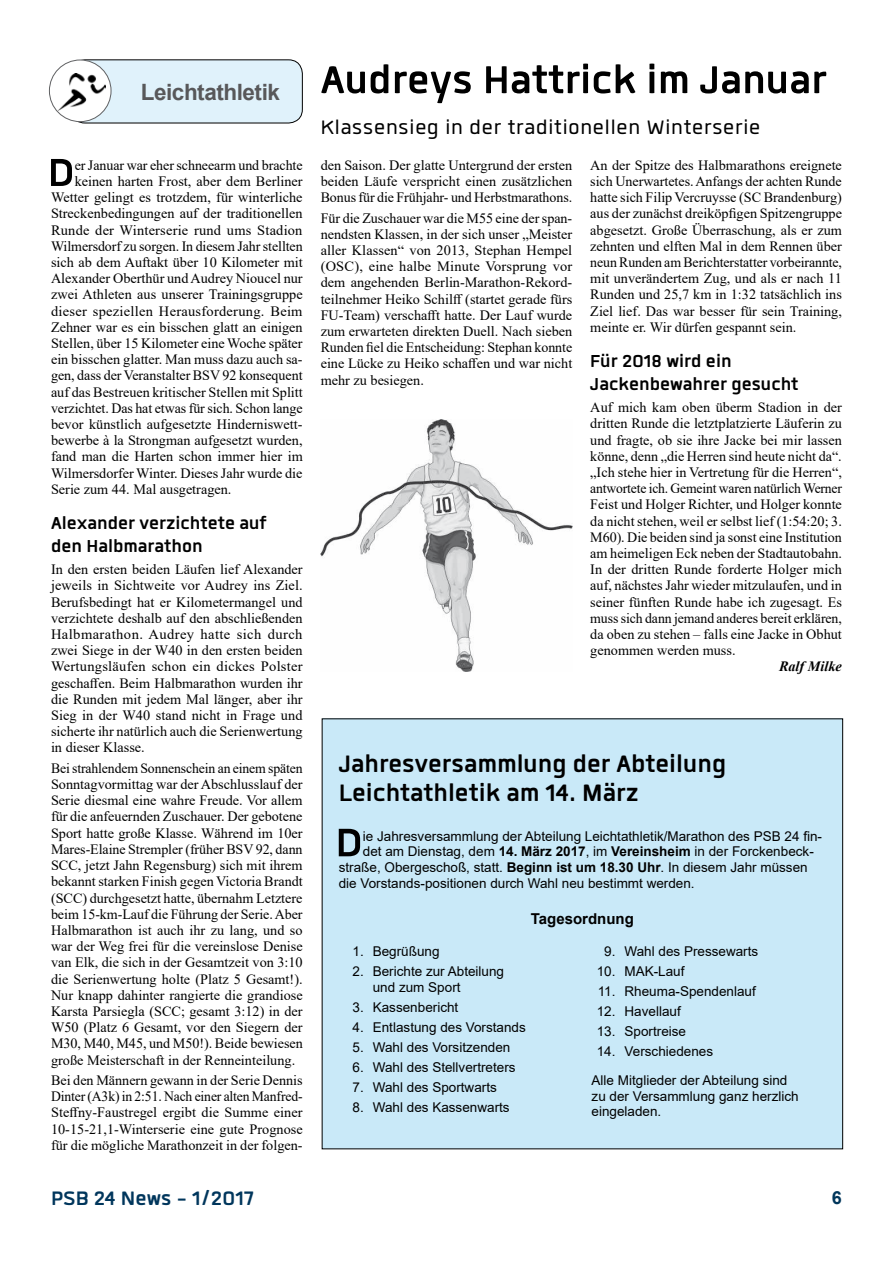
<style>
.page{position:relative;width:893px;height:1263px;background:#fff}
.page>*{position:absolute;margin:0;border:0;box-sizing:border-box;transform-origin:0 0}
.t1{font:700 55.05px "Quan";color:#000}
.t2{font:700 54px "Quan";color:#000}
.t3{font:700 33px/29.7px "Quan";color:#000}
.t4{font:27px "Quan";letter-spacing:.03em;color:#000}
.t5{font:700 27px "Quan";color:#00365c}
.t6{font:700 24px/22.5px "Quan";color:#000}
.t7{font:700 22.5px "Arial";letter-spacing:-.02em;color:#58585a}
.t8{font:700 18px "Arial";color:#00365b}
.t9{font:700 15px "Arial";color:#000}
.t10{font:14.25px/16.2px "Times New Roman";color:#000;text-align:justify}
.t11{font:14.25px/16.2px "Times New Roman";color:#000;text-align:justify;scale:.96 1}
.t12{font:14.25px "Times New Roman";letter-spacing:.02em;color:#000}
.t13{font:italic 700 14.25px "Times New Roman";color:#000}
.t14{font:13.5px/15.8px "Arial";color:#000}
.s1{font-weight:700}
</style>
<div class="page">
<div style="left:71px;top:60px;width:231px;height:63px;background:#e0f2fb;border-radius:14px"></div>
<div style="left:71px;top:60px;width:232px;height:63px;border:1px solid #000;border-radius:14px"></div>
<div style="left:49px;top:60px;width:62px;height:62px;background:#fff;border-radius:50%"></div>
<div style="left:49px;top:60px;width:62px;height:62px;border:1px solid #606163;border-radius:50%"></div>
<img style="left:58px;top:73px;width:47px;height:37px">
<img style="left:321px;top:419px;width:251px;height:253px">
<div style="left:322px;top:719px;width:521px;height:430px;background:#c9e9f8"></div>
<h3 class="t7" style="left:141px;top:76px;width:141px">Leichtathletik</h3>
<h2 class="t2" style="left:48px;top:146px;width:28px">D</h2>
<p class="t10" style="left:75px;top:156px;width:229px">er Januar war eher schneearm und brachte</p>
<p class="t10" style="left:75px;top:173px;width:229px">keinen harten Frost, aber dem Berliner</p>
<p class="t10" style="left:51px;top:189px;width:253px">Wetter gelingt es trotzdem, für winterliche</p>
<p class="t10" style="left:51px;top:205px;width:253px">Streckenbedingungen auf der traditionellen</p>
<p class="t10" style="left:51px;top:221px;width:253px">Runde der Winterserie rund ums Stadion</p>
<p class="t10" style="left:51px;top:237px;width:253px">Wilmersdorf zu sorgen. In diesem Jahr stellten</p>
<p class="t10" style="left:51px;top:254px;width:253px">sich ab dem Auftakt über 10 Kilometer mit</p>
<p class="t10" style="left:51px;top:270px;width:253px">Alexander Oberthür und Audrey Nioucel nur</p>
<p class="t10" style="left:51px;top:286px;width:253px">zwei Athleten aus unserer Trainingsgruppe</p>
<p class="t12" style="left:51px;top:301px;width:253px">dieser speziellen Herausforderung. Beim</p>
<p class="t10" style="left:51px;top:318px;width:253px">Zehner war es ein bisschen glatt an einigen</p>
<p class="t10" style="left:51px;top:335px;width:253px">Stellen, über 15 Kilometer eine Woche später</p>
<p class="t10" style="left:51px;top:351px;width:253px">ein bisschen glatter. Man muss dazu auch sa-</p>
<p class="t10" style="left:51px;top:367px;width:253px">gen, dass der Veranstalter BSV 92 konsequent</p>
<p class="t10" style="left:51px;top:383px;width:253px">auf das Bestreuen kritischer Stellen mit Splitt</p>
<p class="t10" style="left:51px;top:399px;width:253px">verzichtet. Das hat etwas für sich. Schon lange</p>
<p class="t10" style="left:51px;top:416px;width:253px">bevor künstlich aufgesetzte Hinderniswett-</p>
<p class="t10" style="left:51px;top:432px;width:253px">bewerbe à la Strongman aufgesetzt wurden,</p>
<p class="t10" style="left:51px;top:448px;width:253px">fand man die Harten schon immer hier im</p>
<p class="t10" style="left:51px;top:464px;width:253px">Wilmersdorfer Winter. Dieses Jahr wurde die</p>
<p class="t10" style="left:51px;top:480px;width:182px">Serie zum 44. Mal ausgetragen.</p>
<h3 class="t6" style="left:51px;top:512px;width:217px">Alexander verzichtete auf den Halbmarathon</h3>
<p class="t10" style="left:51px;top:561px;width:253px">In den ersten beiden Läufen lief Alexander jeweils in Sichtweite vor Audrey ins Ziel.<br>Berufsbedingt hat er Kilometermangel und verzichtete deshalb auf den abschließenden Halbmarathon. Audrey hatte sich durch zwei Siege in der W40 in den ersten beiden Wertungsläufen schon ein dickes Polster geschaffen. Beim Halbmarathon wurden ihr die Runden mit jedem Mal länger, aber ihr Sieg in der W40 stand nicht in Frage und sicherte ihr natürlich auch die Serienwertung in dieser Klasse.</p>
<p class="t11" style="left:51px;top:759px;width:264px">Bei strahlendem Sonnenschein an einem späten Sonntagvormittag war der Abschlusslauf der Serie diesmal eine wahre Freude. Vor allem für die anfeuernden Zuschauer. Der gebotene Sport hatte große Klasse. Während im 10er Mares-Elaine Strempler (früher BSV 92, dann SCC, jetzt Jahn Regensburg) sich mit ihrem bekannt starken Finish gegen Victoria Brandt (SCC) durchgesetzt hatte, übernahm Letztere beim 15-km-Lauf die Führung der Serie. Aber Halbmarathon ist auch ihr zu lang, und so war der Weg frei für die vereinslose Denise van Elk, die sich in der Gesamtzeit von 3:10 die Serienwertung holte (Platz 5 Gesamt!).<br>Nur knapp dahinter rangierte die grandiose Karsta Parsiegla (SCC; gesamt 3:12) in der W50 (Platz 6 Gesamt, vor den Siegern der M30, M40, M45, und M50!). Beide bewiesen große Meisterschaft in der Renneinteilung.</p>
<p class="t10" style="left:51px;top:1072px;width:253px">Bei den Männern gewann in der Serie Dennis Dinter (A3k) in 2:51. Nach einer alten Manfred-Steffny-Faustregel ergibt die Summe einer 10-15-21,1-Winterserie eine gute Prognose für die mögliche Marathonzeit in der folgen-</p>
<h2 class="t2" style="left:321px;top:54px;width:507px">Audreys Hattrick im Januar</h2>
<h3 class="t4" style="left:321px;top:114px;width:441px">Klassensieg in der traditionellen Winterserie</h3>
<p class="t10" style="left:321px;top:156px;width:253px">den Saison. Der glatte Untergrund der ersten beiden Läufe verspricht einen zusätzlichen Bonus für die Frühjahr- und Herbstmarathons.</p>
<p class="t10" style="left:321px;top:209px;width:253px">Für die Zuschauer war die M55 eine der span&shy;nendsten Klassen, in der sich unser „Meister aller Klassen“ von 2013, Stephan Hempel (OSC), eine halbe Minute Vorsprung vor dem angehenden Berlin-Marathon-Rekord&shy;teilnehmer Heiko Schilff (startet gerade fürs FU-Team) verschafft hatte. Der Lauf wurde zum erwarteten direkten Duell. Nach sieben Runden fiel die Entscheidung: Stephan konnte eine Lücke zu Heiko schaffen und war nicht mehr zu besiegen.</p>
<p class="t10" style="left:590px;top:156px;width:253px">An der Spitze des Halbmarathons ereignete sich Unerwartetes. Anfangs der achten Runde hatte sich Filip Vercruysse (SC Brandenburg) aus der zunächst dreiköpfigen Spitzengruppe abgesetzt. Große Überraschung, als er zum zehnten und elften Mal in dem Rennen über neun Runden am Berichterstatter vorbeirannte, mit unverändertem Zug, und als er nach 11<br>Runden und 25,7 km in 1:32 tatsächlich ins Ziel lief. Das war besser für sein Training, meinte er. Wir dürfen gespannt sein.</p>
<h3 class="t6" style="left:590px;top:350px;width:210px">Für 2018 wird ein<br>Jackenbewahrer gesucht</h3>
<p class="t10" style="left:590px;top:399px;width:253px">Auf mich kam oben überm Stadion in der dritten Runde die letztplatzierte Läuferin zu und fragte, ob sie ihre Jacke bei mir lassen könne, denn „die Herren sind heute nicht da“. „Ich stehe hier in Vertretung für die Herren“, antwortete ich. Gemeint waren natürlich Werner Feist und Holger Richter, und Holger konnte da nicht stehen, weil er selbst lief (1:54:20; 3.<br>M60). Die beiden sind ja sonst eine Institution am heimeligen Eck neben der Stadtautobahn.<br>In der dritten Runde forderte Holger mich auf, nächstes Jahr wieder mitzulaufen, und in seiner fünften Runde habe ich zugesagt. Es muss sich dann jemand anderes bereit erklären, da oben zu stehen – falls eine Jacke in Obhut genommen werden muss.</p>
<p class="t13" style="left:779px;top:657px;width:64px">Ralf Milke</p>
<h3 class="t3" style="left:339px;top:748px;width:389px">Jahresversammlung der Abteilung<br>Leichtathletik am 14. März</h3>
<h1 class="t1" style="left:335px;top:816px;width:29px">D</h1>
<p class="t14" style="left:363px;top:828px;width:461px">ie Jahresversammlung der Abteilung Leichtathletik/Marathon des PSB 24 fin-</p>
<p class="t14" style="left:363px;top:844px;width:452px">det am Dienstag, dem <span class="s1">14. März 2017</span>, im <span class="s1">Vereinsheim</span> in der Forckenbeck-</p>
<p class="t14" style="left:339px;top:859px;width:470px">straße, Obergeschoß, statt. <span class="s1">Beginn ist um 18.30 Uhr</span>. In diesem Jahr müssen</p>
<p class="t14" style="left:339px;top:875px;width:357px">die Vorstands-positionen durch Wahl neu bestimmt werden.</p>
<p class="t9" style="left:531px;top:908px;width:105px">Tagesordnung</p>
<p class="t14" style="left:352px;top:943px;width:89px">1. Begrüßung</p>
<p class="t14" style="left:373px;top:963px;width:133px;text-indent:-20px">2. Berichte zur Abteilung und zum Sport</p>
<p class="t14" style="left:353px;top:999px;width:107px">3. Kassenbericht</p>
<p class="t14" style="left:353px;top:1019px;width:175px">4. Entlastung des Vorstands</p>
<p class="t14" style="left:353px;top:1039px;width:159px">5. Wahl des Vorsitzenden</p>
<p class="t14" style="left:353px;top:1059px;width:165px">6. Wahl des Stellvertreters</p>
<p class="t14" style="left:353px;top:1079px;width:146px">7. Wahl des Sportwarts</p>
<p class="t14" style="left:353px;top:1099px;width:159px">8. Wahl des Kassenwarts</p>
<p class="t14" style="left:604px;top:943px;width:156px">9. Wahl des Pressewarts</p>
<p class="t14" style="left:597px;top:963px;width:89px">10. MAK-Lauf</p>
<p class="t14" style="left:598px;top:983px;width:160px">11. Rheuma-Spendenlauf</p>
<p class="t14" style="left:597px;top:1003px;width:86px">12. Havellauf</p>
<p class="t14" style="left:597px;top:1023px;width:91px">13. Sportreise</p>
<p class="t14" style="left:592px;top:1037px;width:197px;line-height:28.5px;text-indent:5px">14. Verschiedenes<br>Alle Mitglieder der Abteilung sind</p>
<p class="t14" style="left:592px;top:1088px;width:209px">zu der Versammlung ganz herzlich eingeladen.</p>
<h3 class="t5" style="left:51px;top:1185px;width:204px">PSB 24 News - 1/2017</h3>
<p class="t8" style="left:832px;top:1185px;width:12px">6</p>
</div>
